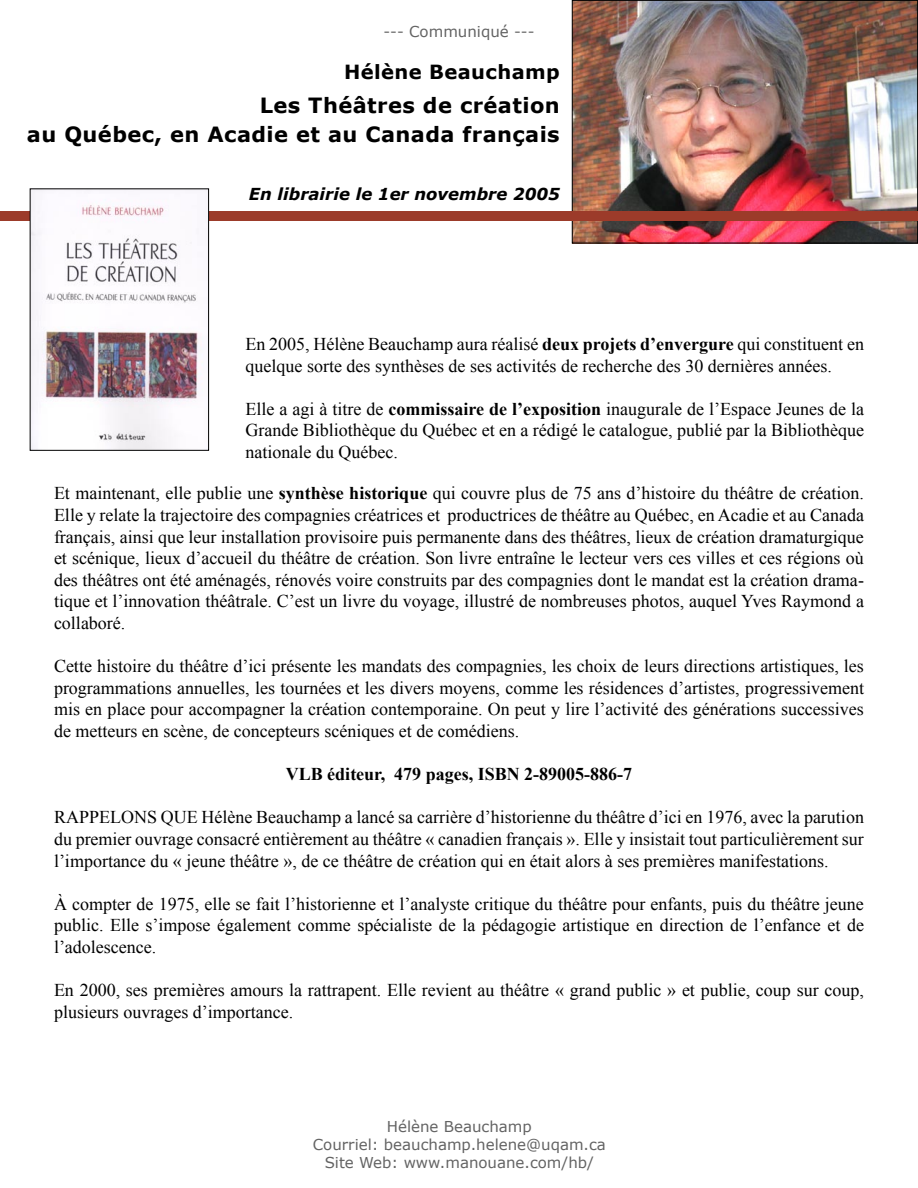
<style>
.page{position:relative;width:918px;height:1188px;background:#fff}
.page>*{position:absolute;margin:0;border:0;box-sizing:border-box;transform-origin:0 0}
.t1{font:700 21px/29.4px "Verdana";letter-spacing:.02em;color:#000;text-align:right}
.t2{font:700 19.5px "Verdana";letter-spacing:.02em;color:#000}
.t3{font:18px/21.6px "Times New Roman";color:#000;text-align:justify}
.t4{font:700 18px "Times New Roman";color:#000}
.t5{font:italic 700 16.5px "Verdana";color:#000}
.t6{font:15px/18px "Verdana";color:#636363;text-align:center}
.s1{font-weight:700}
</style>
<div class="page">
<img style="left:574px;top:2px;width:342px;height:239px">
<div style="left:572px;top:0;width:346px;height:243px;border:1px solid #000"></div>
<div style="left:0;top:211px;width:918px;height:10px;background:#9c3b2a"></div>
<img style="left:32px;top:190px;width:175px;height:259px">
<div style="left:30px;top:188px;width:179px;height:263px;border:1px solid #000"></div>
<p class="t6" style="left:383px;top:22px;width:153px">--- Communiqué ---</p>
<p class="t2" style="left:344px;top:59px;width:217px">Hélène Beauchamp</p>
<p class="t1" style="left:27px;top:90px;width:534px">Les Théâtres de création<br>au Québec, en Acadie et au Canada français</p>
<p class="t5" style="left:249px;top:183px;width:313px">En librairie le 1er novembre 2005</p>
<p class="t3" style="left:246px;top:333px;width:620px">En 2005, Hélène Beauchamp aura réalisé <span class="s1">deux projets d’envergure</span> qui constituent en quelque sorte des synthèses de ses activités de recherche des 30 dernières années.</p>
<p class="t3" style="left:246px;top:398px;width:620px">Elle a agi à titre de <span class="s1">commissaire de l’exposition</span> inaugurale de l’Espace Jeunes de la Grande Bibliothèque du Québec et en a rédigé le catalogue, publié par la Bibliothèque nationale du Québec.</p>
<p class="t3" style="left:54px;top:482px;width:812px">Et maintenant, elle publie une <span class="s1">synthèse historique</span> qui couvre plus de 75 ans d’histoire du théâtre de création.<br>Elle y relate la trajectoire des compagnies créatrices et productrices de théâtre au Québec, en Acadie et au Canada français, ainsi que leur installation provisoire puis permanente dans des théâtres, lieux de création dramaturgique et scénique, lieux d’accueil du théâtre de création. Son livre entraîne le lecteur vers ces villes et ces régions où des théâtres ont été aménagés, rénovés voire construits par des compagnies dont le mandat est la création drama&shy;tique et l’innovation théâtrale. C’est un livre du voyage, illustré de nombreuses photos, auquel Yves Raymond a collaboré.</p>
<p class="t3" style="left:54px;top:655px;width:812px">Cette histoire du théâtre d’ici présente les mandats des compagnies, les choix de leurs directions artistiques, les programmations annuelles, les tournées et les divers moyens, comme les résidences d’artistes, progressivement mis en place pour accompagner la création contemporaine. On peut y lire l’activité des générations successives de metteurs en scène, de concepteurs scéniques et de comédiens.</p>
<p class="t4" style="left:286px;top:762px;width:348px">VLB éditeur, 479 pages, ISBN 2-89005-886-7</p>
<p class="t3" style="left:54px;top:806px;width:812px">RAPPELONS QUE Hélène Beauchamp a lancé sa carrière d’historienne du théâtre d’ici en 1976, avec la parution du premier ouvrage consacré entièrement au théâtre « canadien français ». Elle y insistait tout particulièrement sur l’importance du « jeune théâtre », de ce théâtre de création qui en était alors à ses premières manifestations.</p>
<p class="t3" style="left:54px;top:893px;width:812px">À compter de 1975, elle se fait l’historienne et l’analyste critique du théâtre pour enfants, puis du théâtre jeune public. Elle s’impose également comme spécialiste de la pédagogie artistique en direction de l’enfance et de l’adolescence.</p>
<p class="t3" style="left:54px;top:979px;width:811px">En 2000, ses premières amours la rattrapent. Elle revient au théâtre « grand public » et publie, coup sur coup, plusieurs ouvrages d’importance.</p>
<p class="t6" style="left:313px;top:1117px;width:295px">Hélène Beauchamp<br>Courriel: beauchamp.helene@uqam.ca<br>Site Web: www.manouane.com/hb/</p>
</div>
